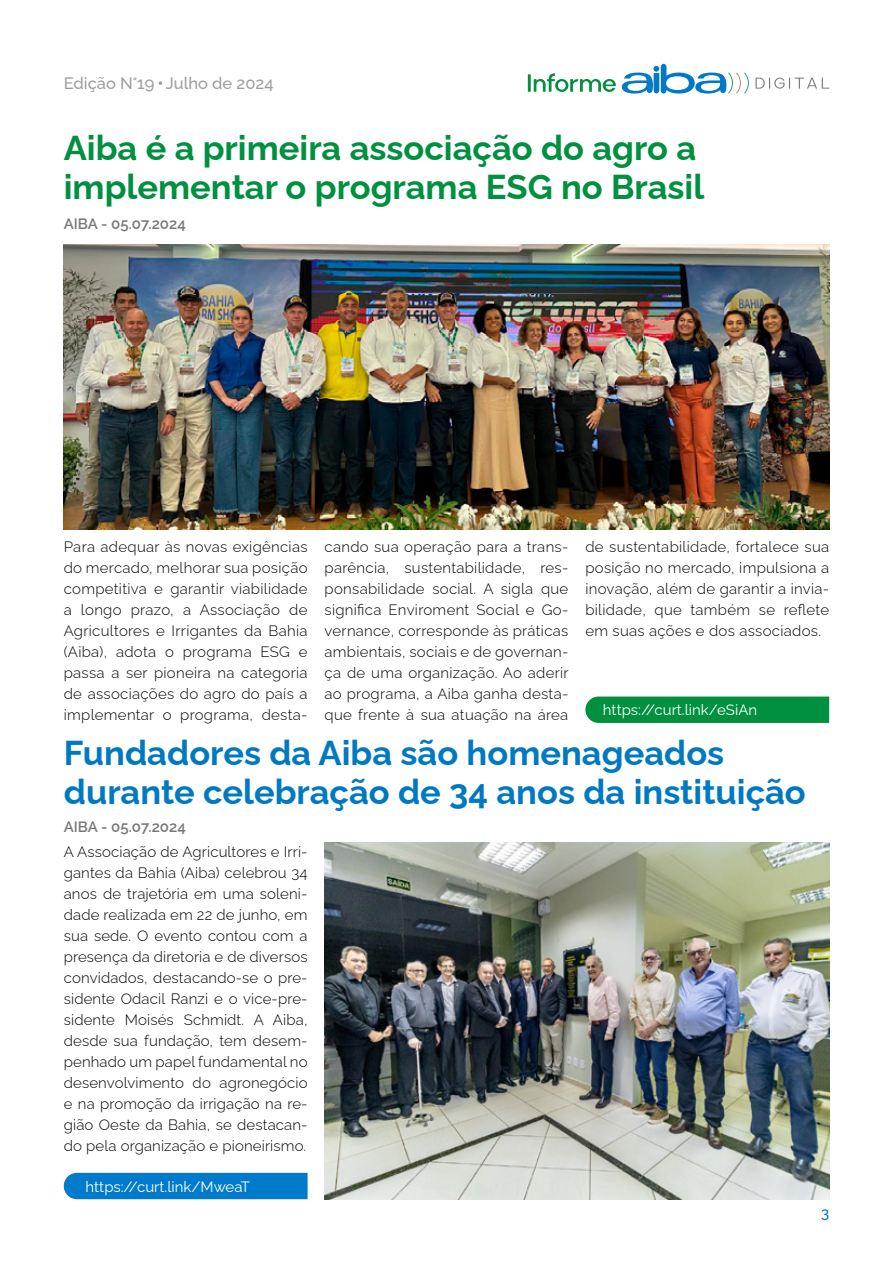
<style>
.page{position:relative;width:893px;height:1263px;background:#fff}
.page>*{position:absolute;margin:0;border:0;box-sizing:border-box;transform-origin:0 0}
.t1{font:700 34.5px/39px "Raleway";color:#0079c1}
.t2{font:700 34.5px/39px "Raleway";color:#009040}
.t3{font:500 16.5px "Raleway";color:#9d9d9c}
.t4{font:300 15px/21px "Raleway";letter-spacing:.02em;color:#000;text-align:justify}
.t5{font:15px "Raleway";color:#fff}
.t6{font:600 15px "Raleway";color:#777877}
.t7{font:500 15px "Raleway";color:#0079c6}
</style>
<div class="page">
<div style="left:64px;top:1173px;width:244px;height:26px;background:#007aca"></div>
<svg style="left:585px;top:696px;width:244px;height:27px;background:#099446"></svg>
<img style="left:325px;top:842px;width:504px;height:357px">
<img style="left:64px;top:244px;width:765px;height:285px">
<hr style="left:528px;top:74px;width:3px;height:18px;background:#009040">
<svg style="left:534px;top:73px;width:82px;height:19px"></svg>
<svg style="left:755px;top:78px;width:74px;height:11px"></svg>
<svg style="left:622px;top:63px;width:127px;height:31px"></svg>
<svg style="left:159px;top:81px;width:3px;height:4px"></svg>
<p class="t3" style="left:64px;top:70px;width:211px">Edição N°19 Julho de 2024</p>
<h1 class="t2" style="left:64px;top:125px;width:642px">Aiba é a primeira associação do agro a implementar o programa ESG no Brasil</h1>
<p class="t6" style="left:64px;top:212px;width:124px">AIBA - 05.07.2024</p>
<p class="t4" style="left:64px;top:534px;width:245px">Para adequar às novas exigências do mercado, melhorar sua posição competitiva e garantir viabilidade a longo prazo, a Associação de Agricultores e Irrigantes da Bahia (Aiba), adota o programa ESG e passa a ser pioneira na categoria de associações do agro do país a implementar o programa, desta-</p>
<p class="t4" style="left:325px;top:534px;width:246px">cando sua operação para a trans&shy;parência, sustentabilidade, res&shy;ponsabilidade social. A sigla que significa Enviroment Social e Go&shy;vernance, corresponde às práticas ambientais, sociais e de governan&shy;ça de uma organização. Ao aderir ao programa, a Aiba ganha desta&shy;que frente à sua atuação na área</p>
<p class="t4" style="left:585px;top:534px;width:245px">de sustentabilidade, fortalece sua posição no mercado, impulsiona a inovação, além de garantir a invia&shy;bilidade, que também se reflete em suas ações e dos associados.</p>
<p class="t5" style="left:603px;top:698px;width:156px">https://curt.link/eSiAn</p>
<h1 class="t1" style="left:64px;top:729px;width:744px">Fundadores da Aiba são homenageados durante celebração de 34 anos da instituição</h1>
<p class="t6" style="left:64px;top:814px;width:124px">AIBA - 05.07.2024</p>
<p class="t4" style="left:64px;top:839px;width:245px">A Associação de Agricultores e Irri&shy;gantes da Bahia (Aiba) celebrou 34 anos de trajetória em uma soleni&shy;dade realizada em 22 de junho, em sua sede. O evento contou com a presença da diretoria e de diversos convidados, destacando-se o pre&shy;sidente Odacil Ranzi e o vice-pre&shy;sidente Moisés Schmidt. A Aiba, desde sua fundação, tem desem&shy;penhado um papel fundamental no desenvolvimento do agronegócio e na promoção da irrigação na re&shy;gião Oeste da Bahia, se destacan&shy;do pela organização e pioneirismo.</p>
<p class="t5" style="left:86px;top:1174px;width:166px">https://curt.link/MweaT</p>
<p class="t7" style="left:821px;top:1201px;width:10px">3</p>
</div>
